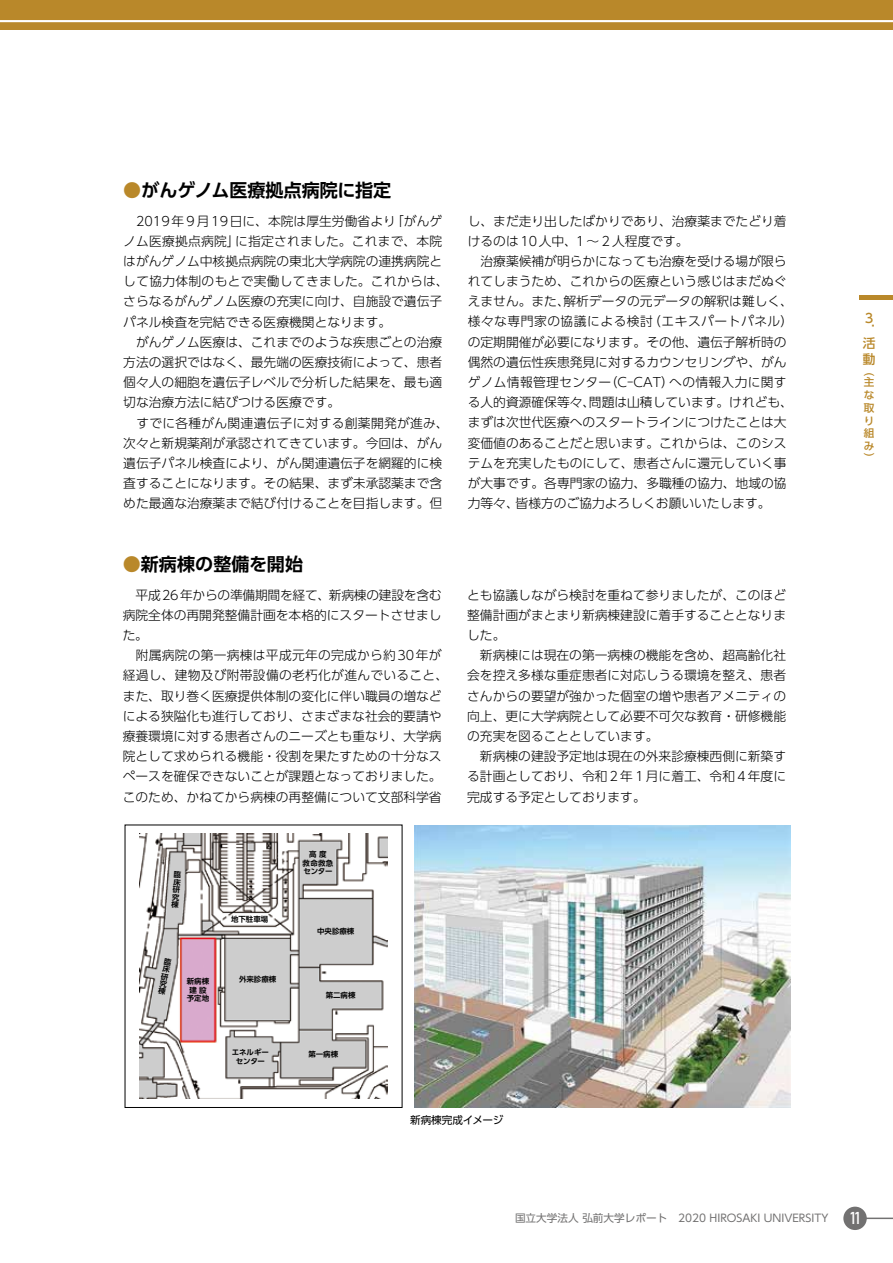
<style>
.page{position:relative;width:893px;height:1263px;background:#fff}
.page>*{position:absolute;margin:0;border:0;box-sizing:border-box;transform-origin:0 0}
.t1{font:700 18px "UD Shin Go Pr 6 De";color:#000}
.t2{font:16.95px "Bahnschrift";color:#fff}
.t3{font:300 12.75px/20.2px "UD Shin Go Pr 6";color:#000}
.t4{font:500 12.75px/12.6px "UD Shin Go Pr 6";color:#b9882a}
.t5{font:10.65px "UD Shin Go Pr 6";color:#727171}
.t6{font:10.65px "UD Shin Go Pr 6";letter-spacing:-.015em;color:#000}
.t7{font:500 10.65px/12.8px "UD Shin Go Pr 6";color:#b9882a}
.t8{font:700 7.5px/7.5px "UD Shin Go Pr 6 De";color:#000;text-align:justify}
.t9{font:700 7.5px/8.6px "UD Shin Go Pr 6 De";letter-spacing:.045em;color:#000;text-align:center}
.s1{color:#b9882a}
</style>
<div class="page">
<img style="left:139px;top:834px;width:249px;height:265px">
<img style="left:414px;top:825px;width:377px;height:282px">
<hr style="left:859px;top:296px;width:34px;height:4px;background:#b9882a">
<div style="left:0;top:0;width:893px;height:30px;background:#b9882a"></div>
<hr style="left:0;top:20px;width:893px;height:2px;background:#fff">
<div style="left:843px;top:1206px;width:24px;height:24px;background:#727171;border-radius:50%"></div>
<hr style="left:855px;top:1217px;width:38px;height:2px;background:#727171">
<h1 class="t1" style="left:123px;top:175px;width:269px"><span class="s1">●</span>がんゲノム医療拠点病院に指定</h1>
<p class="t3" style="left:123px;top:210px;width:327px">　2019年９月19日に、本院は厚生労働省より「がんゲノム医療拠点病院」に指定されました。これまで、本院はがんゲノム中核拠点病院の東北大学病院の連携病院として協力体制のもとで実働してきました。これからは、さらなるがんゲノム医療の充実に向け、自施設で遺伝子パネル検査を完結できる医療機関となります。<br>　がんゲノム医療は、これまでのような疾患ごとの治療方法の選択ではなく、最先端の医療技術によって、患者個々人の細胞を遺伝子レベルで分析した結果を、最も適切な治療方法に結びつける医療です。<br>　すでに各種がん関連遺伝子に対する創薬開発が進み、次々と新規薬剤が承認されてきています。今回は、がん遺伝子パネル検査により、がん関連遺伝子を網羅的に検査することになります。その結果、まず未承認薬まで含めた最適な治療薬まで結び付けることを目指します。但</p>
<p class="t3" style="left:468px;top:210px;width:327px">し、まだ走り出したばかりであり、治療薬までたどり着けるのは10人中、１～２人程度です。<br>　治療薬候補が明らかになっても治療を受ける場が限られてしまうため、これからの医療という感じはまだぬぐえません。また、解析データの元データの解釈は難しく、様々な専門家の協議による検討（エキスパートパネル）の定期開催が必要になります。その他、遺伝子解析時の偶然の遺伝性疾患発見に対するカウンセリングや、がんゲノム情報管理センター（C-CAT）への情報入力に関する人的資源確保等々、問題は山積しています。けれども、まずは次世代医療へのスタートラインにつけたことは大変価値のあることだと思います。これからは、このシステムを充実したものにして、患者さんに還元していく事が大事です。各専門家の協力、多職種の協力、地域の協力等々、皆様方のご協力よろしくお願いいたします。</p>
<h1 class="t1" style="left:123px;top:550px;width:182px"><span class="s1">●</span>新病棟の整備を開始</h1>
<p class="t3" style="left:123px;top:584px;width:327px;text-indent:13px">平成26年からの準備期間を経て、新病棟の建設を含む病院全体の再開発整備計画を本格的にスタートさせました。<br>　附属病院の第一病棟は平成元年の完成から約30年が経過し、建物及び附帯設備の老朽化が進んでいること、また、取り巻く医療提供体制の変化に伴い職員の増などによる狭隘化も進行しており、さまざまな社会的要請や療養環境に対する患者さんのニーズとも重なり、大学病院として求められる機能・役割を果たすための十分なスペースを確保できないことが課題となっておりました。このため、かねてから病棟の再整備について文部科学省</p>
<p class="t3" style="left:467px;top:584px;width:320px">とも協議しながら検討を重ねて参りましたが、このほど整備計画がまとまり新病棟建設に着手することとなりました。<br>　新病棟には現在の第一病棟の機能を含め、超高齢化社会を控え多様な重症患者に対応しうる環境を整え、患者さんからの要望が強かった個室の増や患者アメニティの向上、更に大学病院として必要不可欠な教育・研修機能の充実を図ることとしています。<br>　新病棟の建設予定地は現在の外来診療棟西側に新築する計画としており、令和２年１月に着工、令和４年度に完成する予定としております。</p>
<p class="t8" style="left:174px;top:870px;width:5px;rotate:4deg">臨床研究棟</p>
<p class="t8" style="left:231px;top:915px;width:39px">地下駐車場</p>
<p class="t8" style="left:165px;top:957px;width:5px;rotate:11deg">臨床研究棟</p>
<p class="t8" style="left:187px;top:977px;width:24px;line-height:8.6px;text-align:center">新病棟建設予定地</p>
<p class="t8" style="left:239px;top:975px;width:39px">外来診療棟</p>
<p class="t9" style="left:303px;top:850px;width:32px">高度<br>救命救急センター</p>
<p class="t8" style="left:317px;top:927px;width:39px">中央診療棟</p>
<p class="t8" style="left:326px;top:991px;width:31px">第二病棟</p>
<p class="t8" style="left:232px;top:1049px;width:39px">エネルギー</p>
<p class="t8" style="left:308px;top:1051px;width:31px">第一病棟</p>
<p class="t8" style="left:236px;top:1057px;width:31px">センター</p>
<p class="t6" style="left:410px;top:1111px;width:95px">新病棟完成イメージ</p>
<p class="t4" style="left:863px;top:311px;width:14px">３．活</p>
<p class="t4" style="left:863px;top:352px;width:14px">動</p>
<p class="t7" style="left:864px;top:364px;width:12px;line-height:11.7px">（主</p>
<p class="t7" style="left:864px;top:388px;width:12px">な取り組み</p>
<p class="t7" style="left:864px;top:451px;width:12px">）</p>
<p class="t5" style="left:515px;top:1210px;width:315px">国立大学法人 弘前大学レポート　2020 HIROSAKI UNIVERSITY</p>
<h2 class="t2" style="left:850px;top:1208px;width:11px">11</h2>
</div>
